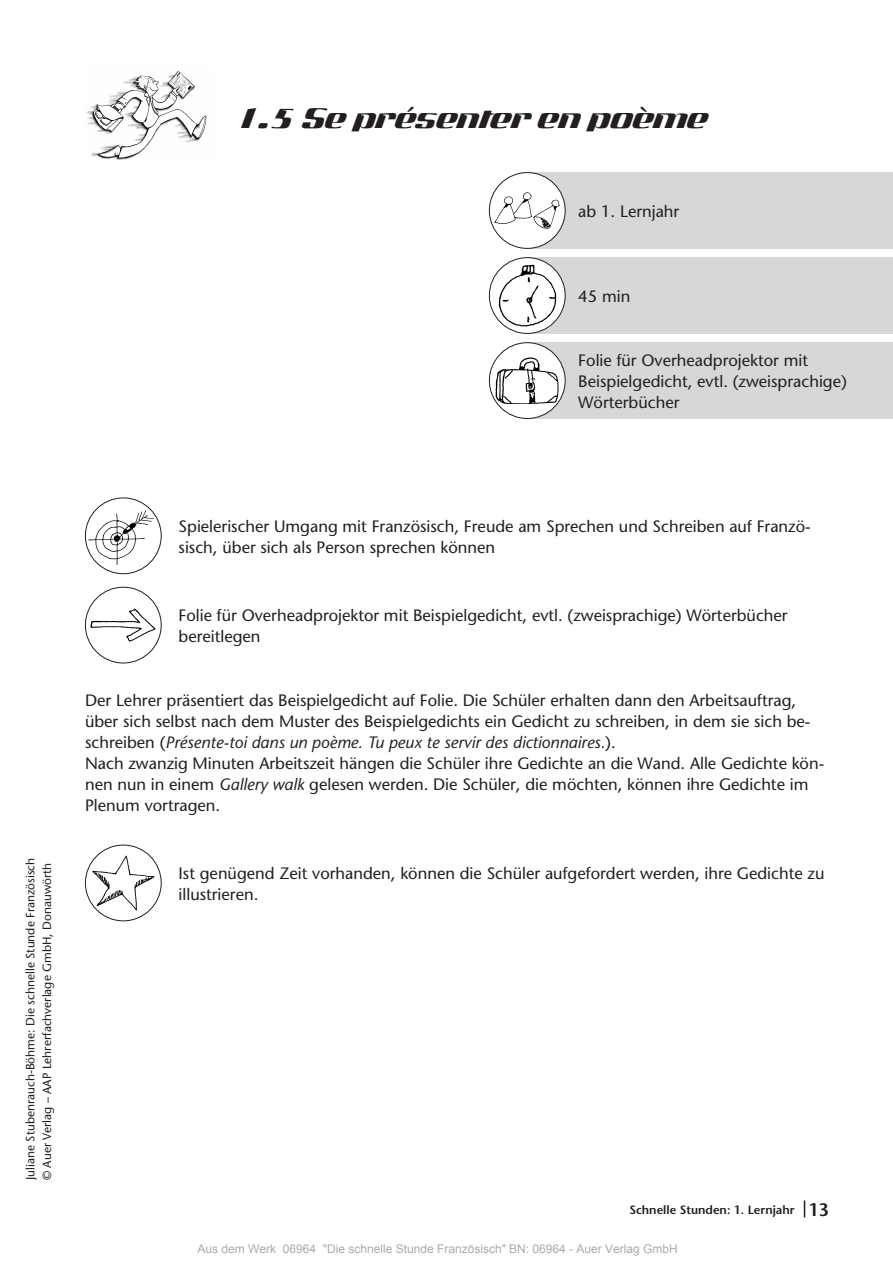
<style>
.page{position:relative;width:893px;height:1263px;background:#fff}
.page>*{position:absolute;margin:0;border:0;box-sizing:border-box;transform-origin:0 0}
.t1{font:24px "Concorde";color:#231f20}
.t2{font:16.5px/21px "Stone Sans";color:#231f20}
.t3{font:12px/16.5px "Stone Sans";color:#231f20}
.t4{font:12px "Arial";color:#ababab}
.t5{font:600 12px "Stone Sans";color:#231f20}
.s1{font-style:italic}
.s2{font-size:18px}
</style>
<div class="page">
<svg style="left:804px;top:1200px;width:1px;height:17px"></svg>
<img style="left:86px;top:70px;width:121px;height:90px">
<img style="left:88px;top:510px;width:65px;height:55px">
<div style="left:85px;top:497px;width:77px;height:77px;border:1px solid #231f20;border-radius:50%"></div>
<img style="left:91px;top:608px;width:65px;height:34px">
<div style="left:85px;top:587px;width:77px;height:76px;border:1px solid #231f20;border-radius:50%"></div>
<img style="left:93px;top:855px;width:61px;height:55px">
<div style="left:85px;top:845px;width:77px;height:76px;border:1px solid #231f20;border-radius:50%"></div>
<div style="left:527px;top:172px;width:366px;height:77px;background:#d5d7d8"></div>
<div style="left:527px;top:257px;width:366px;height:77px;background:#d5d7d8"></div>
<div style="left:527px;top:342px;width:366px;height:77px;background:#d5d7d8"></div>
<div style="left:489px;top:343px;width:76px;height:75px;background:#fff;border-radius:50%"></div>
<img style="left:496px;top:357px;width:63px;height:47px">
<div style="left:489px;top:342px;width:77px;height:77px;border:1px solid #231f20;border-radius:50%"></div>
<div style="left:489px;top:258px;width:76px;height:75px;background:#fff;border-radius:50%"></div>
<img style="left:498px;top:264px;width:58px;height:63px">
<div style="left:489px;top:257px;width:77px;height:77px;border:1px solid #231f20;border-radius:50%"></div>
<div style="left:489px;top:173px;width:76px;height:75px;background:#fff;border-radius:50%"></div>
<img style="left:495px;top:192px;width:65px;height:37px">
<div style="left:489px;top:172px;width:77px;height:77px;border:1px solid #231f20;border-radius:50%"></div>
<h1 class="t1" style="left:234px;top:101px;width:475px">1.5 SE PRÉSENTER EN POÈME</h1>
<p class="t2" style="left:578px;top:202px;width:103px">ab 1. Lernjahr</p>
<p class="t2" style="left:578px;top:287px;width:54px">45 min</p>
<p class="t2" style="left:578px;top:351px;width:270px">Folie für Overheadprojektor mit<br>Beispielgedicht, evtl. (zweisprachige)<br>Wörterbücher</p>
<p class="t3" style="left:23px;top:1180px;width:324px;rotate:-90deg">Juliane Stubenrauch-Böhme: Die schnelle Stunde Französisch © Auer Verlag – AAP Lehrerfachverlage GmbH, Donauwörth</p>
<p class="t2" style="left:179px;top:517px;width:633px">Spielerischer Umgang mit Französisch, Freude am Sprechen und Schreiben auf Franzö&shy;sisch, über sich als Person sprechen können</p>
<p class="t2" style="left:179px;top:606px;width:611px">Folie für Overheadprojektor mit Beispielgedicht, evtl. (zweisprachige) Wörterbücher bereitlegen</p>
<p class="t2" style="left:85px;top:691px;width:741px">Der Lehrer präsentiert das Beispielgedicht auf Folie. Die Schüler erhalten dann den Arbeitsauftrag, über sich selbst nach dem Muster des Beispielgedichts ein Gedicht zu schreiben, in dem sie sich be&shy;schreiben (<span class="s1">Présente-toi dans un poème. Tu peux te servir des dictionnaires.</span>).<br>Nach zwanzig Minuten Arbeitszeit hängen die Schüler ihre Gedichte an die Wand. Alle Gedichte kön&shy;nen nun in einem <span class="s1">Gallery walk</span> gelesen werden. Die Schüler, die möchten, können ihre Gedichte im Plenum vortragen.</p>
<p class="t2" style="left:179px;top:864px;width:647px">Ist genügend Zeit vorhanden, können die Schüler aufgefordert werden, ihre Gedichte zu illustrieren.</p>
<p class="t5" style="left:629px;top:1205px;width:201px">Schnelle Stunden: 1. Lernjahr <span class="s2">13</span></p>
<p class="t4" style="left:198px;top:1242px;width:482px">Aus dem Werk 06964 "Die schnelle Stunde Französisch" BN: 06964 - Auer Verlag GmbH</p>
</div>
